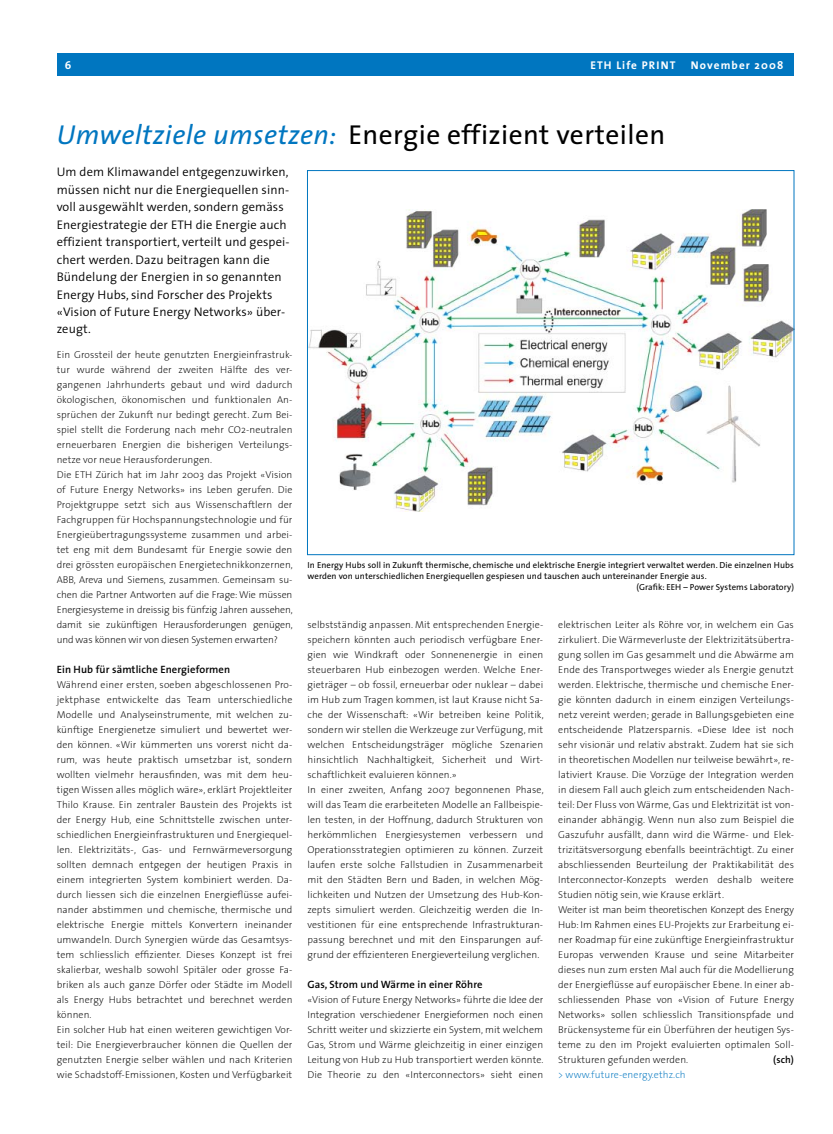
<style>
.page{position:relative;width:833px;height:1134px;background:#fff}
.page>*{position:absolute;margin:0;border:0;box-sizing:border-box;transform-origin:0 0}
.t1{font:27.5px "The Sans";letter-spacing:.015em;color:#000}
.t2{font:300 12.5px/17.5px "The Sans";letter-spacing:.01em;color:#000}
.t3{font:700 11.25px "The Sans";letter-spacing:.1em;color:#fff}
.t4{font:600 10.62px "The Sans";letter-spacing:.01em;color:#000}
.t5{font:200 10px/15px "The Sans";letter-spacing:.01em;color:#000}
.t6{font:200 10px "The Sans";letter-spacing:.01em;color:#0076c0}
.t7{font:600 10px "The Sans";color:#000}
.t8{font:8.75px "The Sans";letter-spacing:.01em;color:#000}
.s1{font-style:italic;color:#0076c0}
</style>
<div class="page">
<div style="left:80px;top:53px;width:714px;height:23px;background:#0076c0"></div>
<div style="left:57px;top:53px;width:23px;height:23px;background:#0076c0"></div>
<img style="left:309px;top:210px;width:483px;height:301px">
<p class="t3" style="left:65px;top:55px;width:8px">6</p>
<p class="t3" style="left:590px;top:55px;width:87px">ETH Life PRINT</p>
<p class="t3" style="left:691px;top:55px;width:94px">November 2008</p>
<h1 class="t1" style="left:57px;top:112px;width:610px"><span class="s1">Umweltziele umsetzen:</span> Energie effizient verteilen</h1>
<p class="t2" style="left:57px;top:163px;width:234px">Um dem Klimawandel entgegenzuwirken, müssen nicht nur die Energiequellen sinn&shy;voll ausgewählt werden, sondern gemäss Energiestrategie der ETH die Energie auch effizient transportiert, verteilt und gespei&shy;chert werden. Dazu beitragen kann die Bündelung der Energien in so genannten Energy Hubs, sind Forscher des Projekts «Vision of Future Energy Networks» über-</p>
<p class="t2" style="left:57px;top:319px;width:36px">zeugt.</p>
<p class="t5" style="left:57px;top:347px;width:238px">Ein Grossteil der heute genutzten Energieinfrastruk&shy;tur wurde während der zweiten Hälfte des ver&shy;gangenen Jahrhunderts gebaut und wird dadurch ökologischen, ökonomischen und funktionalen An&shy;sprüchen der Zukunft nur bedingt gerecht. Zum Bei&shy;spiel stellt die Forderung nach mehr CO2-neutralen erneuerbaren Energien die bisherigen Verteilungs&shy;netze vor neue Herausforderungen.<br>Die ETH Zürich hat im Jahr 2003 das Projekt «Vision of Future Energy Networks» ins Leben gerufen. Die Projektgruppe setzt sich aus Wissenschaftlern der Fachgruppen für Hochspannungstechnologie und für Energieübertragungssysteme zusammen und arbei&shy;tet eng mit dem Bundesamt für Energie sowie den drei grössten europäischen Energietechnikkonzernen, ABB, Areva und Siemens, zusammen. Gemeinsam su&shy;chen die Partner Antworten auf die Frage: Wie müssen Energiesysteme in dreissig bis fünfzig Jahren aussehen, damit sie zukünftigen Herausforderungen genügen, und was können wir von diesen Systemen erwarten?</p>
<p class="t4" style="left:57px;top:660px;width:175px">Ein Hub für sämtliche Energieformen</p>
<p class="t5" style="left:57px;top:677px;width:237px">Während einer ersten, soeben abgeschlossenen Pro&shy;jektphase entwickelte das Team unterschiedliche Modelle und Analyseinstrumente, mit welchen zu&shy;künftige Energienetze simuliert und bewertet wer&shy;den können. «Wir kümmerten uns vorerst nicht da&shy;rum, was heute praktisch umsetzbar ist, sondern wollten vielmehr herausfinden, was mit dem heu&shy;tigen Wissen alles möglich wäre», erklärt Projektleiter Thilo Krause. Ein zentraler Baustein des Projekts ist der Energy Hub, eine Schnittstelle zwischen unter&shy;schiedlichen Energieinfrastrukturen und Energiequel&shy;len. Elektrizitäts-, Gas- und Fernwärmeversorgung sollten demnach entgegen der heutigen Praxis in einem integrierten System kombiniert werden. Da&shy;durch liessen sich die einzelnen Energieflüsse aufei&shy;nander abstimmen und chemische, thermische und elektrische Energie mittels Konvertern ineinander umwandeln. Durch Synergien würde das Gesamtsys&shy;tem schliesslich effizienter. Dieses Konzept ist frei skalierbar, weshalb sowohl Spitäler oder grosse Fa&shy;briken als auch ganze Dörfer oder Städte im Modell als Energy Hubs betrachtet und berechnet werden können.<br>Ein solcher Hub hat einen weiteren gewichtigen Vor&shy;teil: Die Energieverbraucher können die Quellen der genutzten Energie selber wählen und nach Kriterien wie Schadstoff-Emissionen, Kosten und Verfügbarkeit</p>
<p class="t8" style="left:307px;top:557px;width:488px">In Energy Hubs soll in Zukunft thermische, chemische und elektrische Energie integriert verwaltet werden. Die einzelnen Hubs</p>
<p class="t8" style="left:307px;top:569px;width:401px">werden von unterschiedlichen Energiequellen gespiesen und tauschen auch untereinander Energie aus.</p>
<p class="t8" style="left:636px;top:580px;width:159px">(Grafik: EEH – Power Systems Laboratory)</p>
<p class="t5" style="left:307px;top:617px;width:238px">selbstständig anpassen. Mit entsprechenden Energie&shy;speichern könnten auch periodisch verfügbare Ener&shy;gien wie Windkraft oder Sonnenenergie in einen steuerbaren Hub einbezogen werden. Welche Ener&shy;gieträger – ob fossil, erneuerbar oder nuklear – dabei im Hub zum Tragen kommen, ist laut Krause nicht Sa&shy;che der Wissenschaft: «Wir betreiben keine Politik, sondern wir stellen die Werkzeuge zur Verfügung, mit welchen Entscheidungsträger mögliche Szenarien hinsichtlich Nachhaltigkeit, Sicherheit und Wirt&shy;schaftlichkeit evaluieren können.»<br>In einer zweiten, Anfang 2007 begonnenen Phase, will das Team die erarbeiteten Modelle an Fallbeispie&shy;len testen, in der Hoffnung, dadurch Strukturen von herkömmlichen Energiesystemen verbessern und Operationsstrategien optimieren zu können. Zurzeit laufen erste solche Fallstudien in Zusammenarbeit mit den Städten Bern und Baden, in welchen Mög&shy;lichkeiten und Nutzen der Umsetzung des Hub-Kon&shy;zepts simuliert werden. Gleichzeitig werden die In&shy;vestitionen für eine entsprechende Infrastrukturan&shy;passung berechnet und mit den Einsparungen auf&shy;grund der effizienteren Energieverteilung verglichen.</p>
<p class="t4" style="left:307px;top:975px;width:177px">Gas, Strom und Wärme in einer Röhre</p>
<p class="t5" style="left:307px;top:992px;width:238px;text-align:justify">«Vision of Future Energy Networks» führte die Idee der Integration verschiedener Energieformen noch einen Schritt weiter und skizzierte ein System, mit welchem Gas, Strom und Wärme gleichzeitig in einer einzigen Leitung von Hub zu Hub transportiert werden könnte.<br>Die Theorie zu den «Interconnectors» sieht einen</p>
<p class="t5" style="left:558px;top:617px;width:237px">elektrischen Leiter als Röhre vor, in welchem ein Gas zirkuliert. Die Wärmeverluste der Elektrizitätsübertra&shy;gung sollen im Gas gesammelt und die Abwärme am Ende des Transportweges wieder als Energie genutzt werden. Elektrische, thermische und chemische Ener&shy;gie könnten dadurch in einem einzigen Verteilungs&shy;netz vereint werden; gerade in Ballungsgebieten eine entscheidende Platzersparnis. «Diese Idee ist noch sehr visionär und relativ abstrakt. Zudem hat sie sich in theoretischen Modellen nur teilweise bewährt», re&shy;lativiert Krause. Die Vorzüge der Integration werden in diesem Fall auch gleich zum entscheidenden Nach&shy;teil: Der Fluss von Wärme, Gas und Elektrizität ist von&shy;einander abhängig. Wenn nun also zum Beispiel die Gaszufuhr ausfällt, dann wird die Wärme- und Elek&shy;trizitätsversorgung ebenfalls beeinträchtigt. Zu einer abschliessenden Beurteilung der Praktikabilität des Interconnector-Konzepts werden deshalb weitere Studien nötig sein, wie Krause erklärt.<br>Weiter ist man beim theoretischen Konzept des Energy Hub: Im Rahmen eines EU-Projekts zur Erarbeitung ei&shy;ner Roadmap für eine zukünftige Energieinfrastruktur Europas verwenden Krause und seine Mitarbeiter dieses nun zum ersten Mal auch für die Modellierung der Energieflüsse auf europäischer Ebene. In einer ab&shy;schliessenden Phase von «Vision of Future Energy Networks» sollen schliesslich Transitionspfade und Brückensysteme für ein Überführen der heutigen Sys&shy;teme zu den im Projekt evaluierten optimalen Soll-Strukturen gefunden werden.</p>
<p class="t7" style="left:773px;top:1051px;width:22px">(sch)</p>
<p class="t6" style="left:558px;top:1066px;width:129px">&gt; www.future-energy.ethz.ch</p>
</div>
